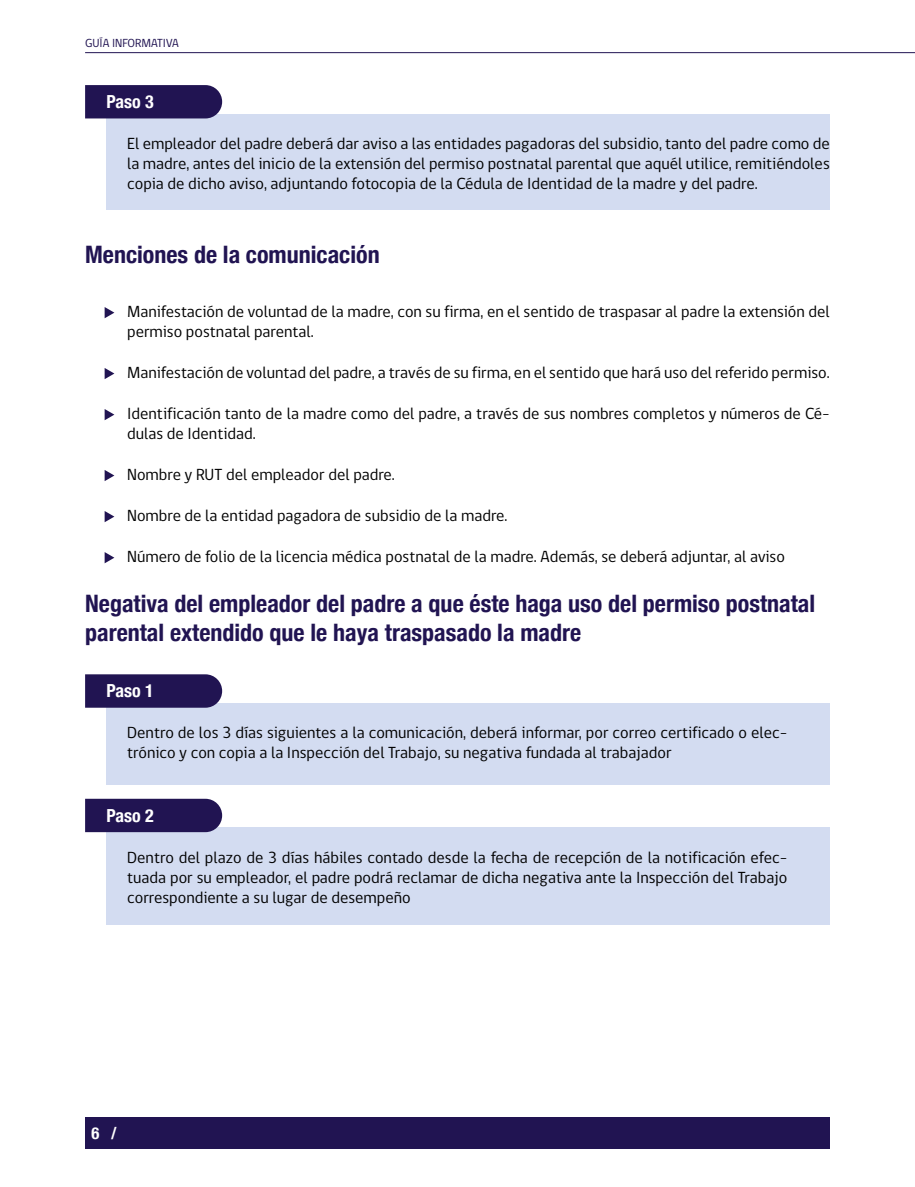
<style>
.page{position:relative;width:915px;height:1187px;background:#fff}
.page>*{position:absolute;margin:0;border:0;box-sizing:border-box;transform-origin:0 0}
.t1{font:700 condensed 24px/28.8px "Helvetica Neue";color:#211452}
.t2{font:700 condensed 18px "Helvetica Neue";color:#fff}
.t3{font:16.5px/19.8px "gob CL";color:#000}
.t4{font:700 condensed 16.5px "Helvetica Neue";color:#fff}
.t5{font:12px "gob CL";color:#211452}
</style>
<div class="page">
<div style="left:85px;top:1116px;width:744px;height:32px;background:#211452"></div>
<hr style="left:85px;top:52px;width:829px;height:1px;background:#211452">
<div style="left:106px;top:827px;width:723px;height:98px;background:#d3dcf1"></div>
<div style="left:85px;top:798px;width:137px;height:34px;background:#211452"></div>
<div style="left:106px;top:703px;width:723px;height:81px;background:#d3dcf1"></div>
<div style="left:85px;top:674px;width:137px;height:33px;background:#211452"></div>
<div style="left:106px;top:114px;width:723px;height:95px;background:#d3dcf1"></div>
<div style="left:85px;top:85px;width:137px;height:33px;background:#211452"></div>
<svg style="left:105px;top:307px;width:9px;height:11px"></svg>
<svg style="left:105px;top:368px;width:9px;height:11px"></svg>
<svg style="left:105px;top:409px;width:9px;height:11px"></svg>
<svg style="left:105px;top:470px;width:9px;height:11px"></svg>
<svg style="left:105px;top:511px;width:9px;height:11px"></svg>
<svg style="left:105px;top:552px;width:9px;height:11px"></svg>
<p class="t5" style="left:85px;top:35px;width:95px">GUÍA INFORMATIVA</p>
<p class="t2" style="left:106px;top:87px;width:49px">Paso 3</p>
<p class="t3" style="left:127px;top:134px;width:704px;text-align:justify">El empleador del padre deberá dar aviso a las entidades pagadoras del subsidio, tanto del padre como de la madre, antes del inicio de la extensión del permiso postnatal parental que aquél utilice, remitiéndoles copia de dicho aviso, adjuntando fotocopia de la Cédula de Identidad de la madre y del padre.</p>
<h1 class="t1" style="left:85px;top:239px;width:296px">Menciones de la comunicación</h1>
<p class="t3" style="left:127px;top:302px;width:704px">Manifestación de voluntad de la madre, con su firma, en el sentido de traspasar al padre la extensión del permiso postnatal parental.</p>
<p class="t3" style="left:127px;top:363px;width:703px">Manifestación de voluntad del padre, a través de su firma, en el sentido que hará uso del referido permiso.</p>
<p class="t3" style="left:127px;top:404px;width:704px">Identificación tanto de la madre como del padre, a través de sus nombres completos y números de Cé&shy;dulas de Identidad.</p>
<p class="t3" style="left:127px;top:465px;width:269px">Nombre y RUT del empleador del padre.</p>
<p class="t3" style="left:127px;top:506px;width:382px">Nombre de la entidad pagadora de subsidio de la madre.</p>
<p class="t3" style="left:127px;top:547px;width:659px">Número de folio de la licencia médica postnatal de la madre. Además, se deberá adjuntar, al aviso</p>
<h1 class="t1" style="left:85px;top:587px;width:731px">Negativa del empleador del padre a que éste haga uso del permiso postnatal parental extendido que le haya traspasado la madre</h1>
<p class="t2" style="left:106px;top:675px;width:49px">Paso 1</p>
<p class="t3" style="left:127px;top:723px;width:661px">Dentro de los 3 días siguientes a la comunicación, deberá informar, por correo certificado o elec&shy;trónico y con copia a la Inspección del Trabajo, su negativa fundada al trabajador</p>
<p class="t2" style="left:106px;top:800px;width:49px">Paso 2</p>
<p class="t3" style="left:127px;top:848px;width:661px;text-align:justify">Dentro del plazo de 3 días hábiles contado desde la fecha de recepción de la notificación efec&shy;tuada por su empleador, el padre podrá reclamar de dicha negativa ante la Inspección del Trabajo correspondiente a su lugar de desempeño</p>
<p class="t4" style="left:91px;top:1118px;width:27px">6 /</p>
</div>
